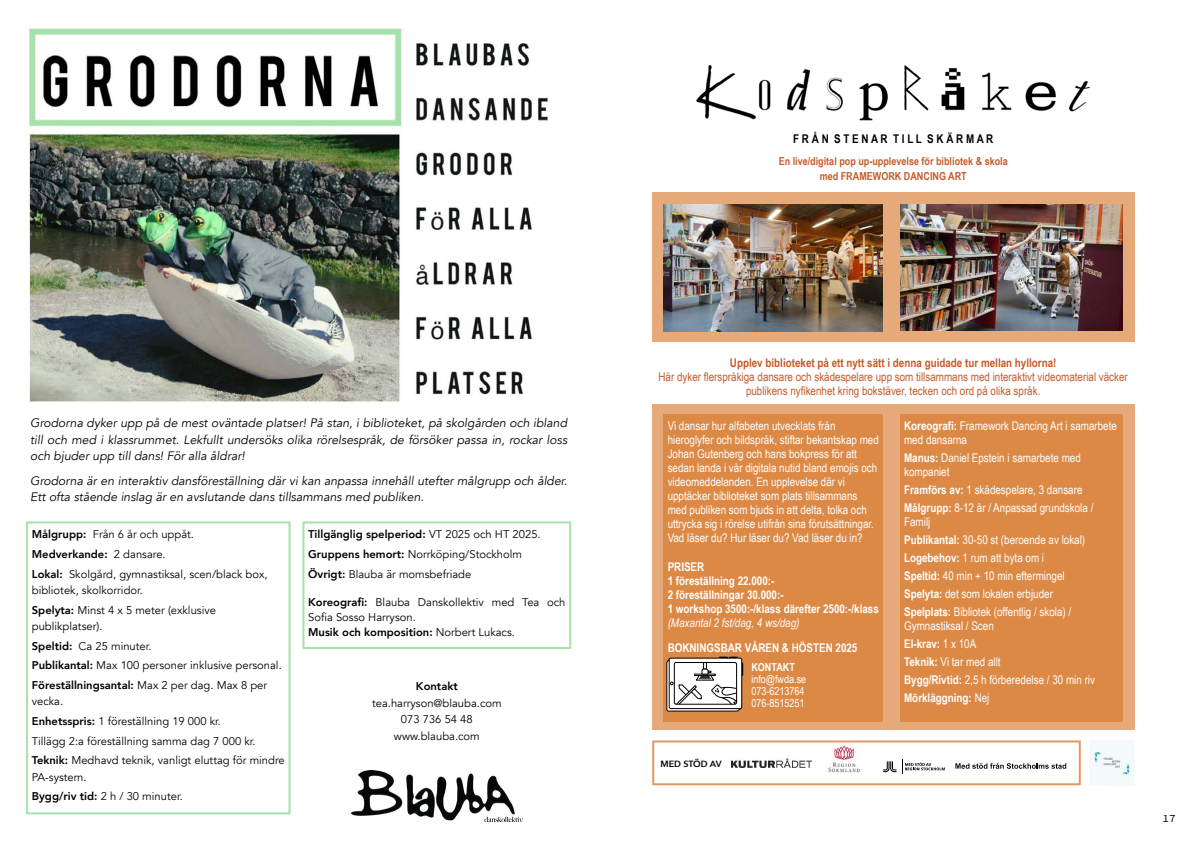
<style>
.page{position:relative;width:1191px;height:842px;background:#fff}
.page>*{position:absolute;margin:0;border:0;box-sizing:border-box;transform-origin:0 0}
.t1{font:italic 12.2px/16.3px "Avenir";color:#000;text-align:justify}
.t2{font:12px/14px "Arial Narrow";color:#fff}
.t3{font:12px/14px "Arial Narrow";color:rgb(191 71 16/.9);text-align:center}
.t4{font:700 12px/14px "Arial Narrow";color:#fff}
.t5{font:700 12px "Arial Narrow";color:rgb(191 71 16/.9)}
.t6{font:italic 12px "Arial Narrow";color:#fff}
.t7{font:700 12px "Arial Narrow";color:#000}
.t8{font:11.2px/19.6px "Avenir";color:#000}
.t9{font:800 11.2px "Avenir";color:#000}
.t10{font:700 11px/15px "Arial Narrow";color:rgb(191 71 16/.9);text-align:center}
.t11{font:11px/12px "Arial Narrow";color:#fff}
.t12{font:700 11px "Arial Narrow";color:#fff}
.t13{font:11px "Source Code Variable";color:#000}
.t14{font:600 9px "Avenir Next";letter-spacing:-.01em;color:#000}
.s1{font-weight:800}
.s2{font-weight:700}
</style>
<div class="page">
<div style="left:302px;top:521px;width:269px;height:128px;border:2px solid #a7e2aa"></div>
<img style="left:28px;top:28px;width:520px;height:374px">
<img style="left:351px;top:770px;width:172px;height:51px">
<div style="left:26px;top:521px;width:264px;height:293px;border:2px solid #a7e2aa"></div>
<div style="left:652px;top:192px;width:482px;height:537px;background:#e6aa7a"></div>
<img style="left:696px;top:64px;width:394px;height:57px">
<div style="left:638px;top:342px;width:510px;height:62px;background:#fff"></div>
<img style="left:900px;top:204px;width:222px;height:126px">
<img style="left:663px;top:204px;width:219px;height:127px">
<div style="left:663px;top:414px;width:220px;height:307px;background:#dd8946"></div>
<div style="left:900px;top:414px;width:223px;height:307px;background:#dd8946"></div>
<img style="left:1089px;top:740px;width:45px;height:45px">
<img style="left:731px;top:759px;width:81px;height:8px">
<img style="left:828px;top:745px;width:32px;height:28px">
<svg style="left:883px;top:761px;width:13px;height:11px"></svg>
<svg style="left:902px;top:760px;width:43px;height:14px"></svg>
<svg style="left:955px;top:763px;width:111px;height:6px"></svg>
<svg style="left:666px;top:657px;width:77px;height:55px;background:#c5c2c0"></svg>
<p class="t1" style="left:30px;top:415px;width:538px">Grodorna dyker upp på de mest oväntade platser! På stan, i biblioteket, på skolgården och ibland till och med i klassrummet. Lekfullt undersöks olika rörelsespråk, de försöker passa in, rockar loss och bjuder upp till dans! För alla åldrar!</p>
<p class="t1" style="left:30px;top:472px;width:538px">Grodorna är en interaktiv dansföreställning där vi kan anpassa innehåll utefter målgrupp och ålder.<br>Ett ofta stående inslag är en avslutande dans tillsammans med publiken.</p>
<p class="t8" style="left:32px;top:525px;width:237px"><span class="s1">Målgrupp:</span> Från 6 år och uppåt.<br><span class="s1">Medverkande:</span> 2 dansare.<br><span class="s1">Lokal:</span> Skolgård, gymnastiksal, scen/black box,</p>
<p class="t8" style="left:32px;top:580px;width:186px">bibliotek, skolkorridor.<br><span class="s1">Spelyta:</span> Minst 4 x 5 meter (exklusive</p>
<p class="t8" style="left:32px;top:617px;width:251px">publikplatser).<br><span class="s1">Speltid:</span> Ca 25 minuter.<br><span class="s1">Publikantal:</span> Max 100 personer inklusive personal.<br><span class="s1">Föreställningsantal:</span> Max 2 per dag. Max 8 per</p>
<p class="t8" style="left:32px;top:692px;width:254px">vecka.<br><span class="s1">Enhetsspris:</span> 1 föreställning 19 000 kr.<br>Tillägg 2:a föreställning samma dag 7 000 kr.<br><span class="s1">Teknik:</span> Medhavd teknik, vanligt eluttag för mindre</p>
<p class="t8" style="left:32px;top:767px;width:152px">PA-system.<br><span class="s1">Bygg/riv tid:</span> 2 h / 30 minuter.</p>
<p class="t8" style="left:308px;top:525px;width:234px"><span class="s1">Tillgänglig spelperiod:</span> VT 2025 och HT 2025.<br><span class="s1">Gruppens hemort:</span> Norrköping/Stockholm<br><span class="s1">Övrigt:</span> Blauba är momsbefriade</p>
<p class="t8" style="left:308px;top:594px;width:259px;line-height:15.3px"><span class="s1">KoreograÞ:</span> Blauba Danskollektiv med Tea och<br>Sofia Sosso Harryson.<br><span class="s1">Musik och komposition:</span> Norbert Lukacs.</p>
<p class="t9" style="left:416px;top:677px;width:43px">Kontakt</p>
<p class="t8" style="left:372px;top:695px;width:131px;line-height:16.5px;text-align:center">tea.harryson@blauba.com<br>073 736 54 48 www.blauba.com</p>
<p class="t7" style="left:793px;top:129px;width:201px">F R Å N S T E N A R T I L L S K Ä R M A R</p>
<p class="t10" style="left:778px;top:153px;width:231px">En live/digital pop up-upplevelse för bibliotek &amp; skola med FRAMEWORK DANCING ART</p>
<p class="t5" style="left:730px;top:354px;width:328px">Upplev biblioteket på ett nytt sätt i denna guidade tur mellan hyllorna!</p>
<p class="t3" style="left:658px;top:370px;width:471px">Här dyker flerspråkiga dansare och skådespelare upp som tillsammans med interaktivt videomaterial väcker publikens nyfikenhet kring bokstäver, tecken och ord på olika språk.</p>
<p class="t2" style="left:667px;top:418px;width:213px">Vi dansar hur alfabeten utvecklats från hieroglyfer och bildspråk, stiftar bekantskap med Johan Gutenberg och hans bokpress för att sedan landa i vår digitala nutid bland emojis och videomeddelanden. En upplevelse där vi upptäcker biblioteket som plats tillsammans med publiken som bjuds in att delta, tolka och uttrycka sig i rörelse utifrån sina förutsättningar.<br>Vad läser du? Hur läser du? Vad läser du in?</p>
<p class="t4" style="left:667px;top:559px;width:213px">PRISER<br>1 föreställning 22.000:-<br>2 föreställningar 30.000:-<br>1 workshop 3500:-/klass därefter 2500:-/klass</p>
<p class="t6" style="left:667px;top:614px;width:133px">(Maxantal 2 fst/dag, 4 ws/dag)</p>
<p class="t4" style="left:667px;top:640px;width:191px">BOKNINGSBAR VÅREN &amp; HÖSTEN 2025</p>
<p class="t2" style="left:904px;top:418px;width:214px"><span class="s2">Koreografi:</span> Framework Dancing Art i samarbete med dansarna</p>
<p class="t2" style="left:904px;top:450px;width:178px"><span class="s2">Manus:</span> Daniel Epstein i samarbete med kompaniet</p>
<p class="t2" style="left:904px;top:480px;width:191px;line-height:18px"><span class="s2">Framförs av:</span> 1 skådespelare, 3 dansare<br><span class="s2">Målgrupp:</span> 8-12 år / Anpassad grundskola /</p>
<p class="t2" style="left:904px;top:512px;width:183px;line-height:18px">Familj<br><span class="s2">Publikantal:</span> 30-50 st (beroende av lokal)<br><span class="s2">Logebehov:</span> 1 rum att byta om i<br><span class="s2">Speltid:</span> 40 min + 10 min eftermingel<br><span class="s2">Spelyta:</span> det som lokalen erbjuder<br><span class="s2">Spelplats:</span> Bibliotek (offentlig / skola) /</p>
<p class="t2" style="left:904px;top:616px;width:192px;line-height:18px">Gymnastiksal / Scen<br><span class="s2">El-krav:</span> 1 x 10A<br><span class="s2">Teknik:</span> Vi tar med allt<br><span class="s2">Bygg/Rivtid:</span> 2,5 h förberedelse / 30 min riv<br><span class="s2">Mörkläggning:</span> Nej</p>
<p class="t12" style="left:751px;top:658px;width:45px">KONTAKT</p>
<p class="t11" style="left:751px;top:672px;width:56px">info@fwda.se<br>073-6213764<br>076-8515251</p>
<p class="t14" style="left:660px;top:756px;width:63px">MED STÖD AV</p>
<p class="t13" style="left:1162px;top:810px;width:15px">17</p>
</div>
